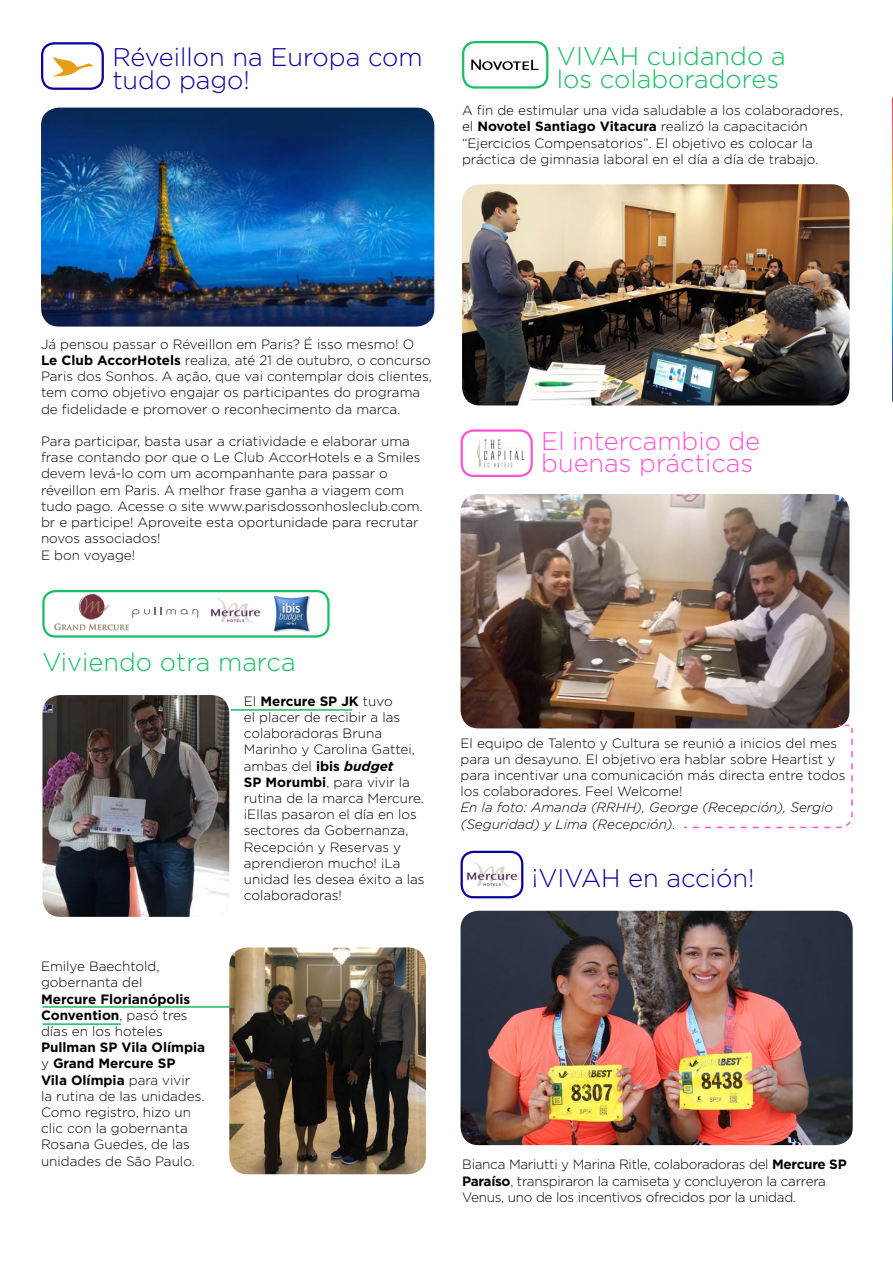
<style>
.page{position:relative;width:893px;height:1263px;background:#fff}
.page>*{position:absolute;margin:0;border:0;box-sizing:border-box;transform-origin:0 0}
.t1{font:300 25.5px/22.5px "Gotham";color:#16be64}
.t2{font:300 25.5px/22.5px "Gotham";color:#0a009b}
.t3{font:300 25.5px/22.5px "Gotham";color:#ff53d4}
.t4{font:300 13.5px/16.2px "Gotham";color:#000}
.t5{font:300 13.5px/16.2px "Gotham";letter-spacing:-.02em;color:#000}
.t6{font:italic 300 13.5px/16.2px "Gotham";color:#000}
.t7{font:700 13.5px/16.2px "Gotham";color:#000}
.s1{font-weight:700}
.s2{font-weight:700;font-style:italic}
.s3{font-weight:300}
</style>
<div class="page">
<img style="left:892px;top:97px;width:1px;height:305px">
<div style="left:41px;top:42px;width:63px;height:48px;border:2px solid #0a009b;border-radius:12px"></div>
<svg style="left:52px;top:57px;width:42px;height:20px"></svg>
<img style="left:41px;top:108px;width:393px;height:219px">
<div style="left:462px;top:41px;width:86px;height:48px;border:2px solid #16be64;border-radius:12px"></div>
<svg style="left:471px;top:60px;width:68px;height:10px"></svg>
<img style="left:462px;top:184px;width:387px;height:221px">
<div style="left:461px;top:429px;width:72px;height:48px;border:2px solid #ff53d4;border-radius:12px"></div>
<img style="left:461px;top:494px;width:388px;height:234px">
<img style="left:477px;top:439px;width:48px;height:29px">
<svg style="left:682px;top:724px;width:171px;height:105px"></svg>
<div style="left:42px;top:590px;width:288px;height:48px;border:2px solid #16be64;border-radius:12px"></div>
<svg style="left:132px;top:607px;width:66px;height:11px"></svg>
<img style="left:273px;top:596px;width:37px;height:37px">
<img style="left:210px;top:598px;width:51px;height:25px">
<img style="left:54px;top:593px;width:75px;height:38px">
<img style="left:42px;top:695px;width:187px;height:222px">
<img style="left:229px;top:947px;width:197px;height:227px">
<hr style="left:231px;top:709px;width:121px;height:2px;background:#16be64">
<hr style="left:42px;top:1006px;width:190px;height:2px;background:#16be64">
<hr style="left:42px;top:1023px;width:79px;height:2px;background:#16be64">
<div style="left:461px;top:851px;width:62px;height:47px;border:2px solid #0a009b;border-radius:12px"></div>
<img style="left:466px;top:861px;width:51px;height:26px">
<img style="left:461px;top:911px;width:392px;height:234px">
<h1 class="t2" style="left:112px;top:45px;width:312px">Réveillon na Europa com tudo pago!</h1>
<h1 class="t1" style="left:557px;top:44px;width:230px">VIVAH cuidando a los colaboradores</h1>
<p class="t4" style="left:462px;top:102px;width:382px">A fin de estimular una vida saludable a los colaboradores, el <span class="s1">Novotel Santiago Vitacura</span> realizó la capacitación “Ejercicios Compensatorios”. El objetivo es colocar la práctica de gimnasia laboral en el día a día de trabajo.</p>
<p class="t4" style="left:41px;top:336px;width:392px">Já pensou passar o Réveillon em Paris? É isso mesmo! O <span class="s1">Le Club AccorHotels</span> realiza, até 21 de outubro, o concurso Paris dos Sonhos. A ação, que vai contemplar dois clientes, tem como objetivo engajar os participantes do programa de fidelidade e promover o reconhecimento da marca.</p>
<p class="t4" style="left:41px;top:433px;width:383px">Para participar, basta usar a criatividade e elaborar uma frase contando por que o Le Club AccorHotels e a Smiles devem levá-lo com um acompanhante para passar o réveillon em Paris. A melhor frase ganha a viagem com tudo pago. Acesse o site www.parisdossonhosleclub.com. br e participe! Aproveite esta oportunidade para recrutar novos associados!<br>E bon voyage!</p>
<h1 class="t3" style="left:541px;top:429px;width:220px">El intercambio de buenas prácticas</h1>
<h1 class="t1" style="left:42px;top:650px;width:255px">Viviendo otra marca</h1>
<p class="t4" style="left:244px;top:693px;width:182px">El <span class="s1">Mercure SP JK</span> tuvo<br>el placer de recibir a las colaboradoras Bruna<br>Marinho y Carolina Gattei, ambas del <span class="s1">ibis</span> <span class="s2">budget<br></span><span class="s1">SP Morumbi</span>, para vivir la rutina de la marca Mercure. ¡Ellas pasaron el día en los sectores da Gobernanza,<br>Recepción y Reservas y aprendieron mucho! ¡La unidad les desea éxito a las colaboradoras!</p>
<p class="t4" style="left:41px;top:958px;width:120px">Emilye Baechtold, gobernanta del</p>
<p class="t7" style="left:41px;top:991px;width:151px">Mercure Florianópolis<br>Convention<span class="s3">, pasó tres días en los hoteles</span></p>
<p class="t4" style="left:41px;top:1039px;width:166px"><span class="s1">Pullman SP Vila Olímpia </span>y <span class="s1">Grand Mercure SP<br>Vila Olímpia</span> para vivir<br>la rutina de las unidades.<br>Como registro, hizo un clic con la gobernanta<br>Rosana Guedes, de las unidades de São Paulo.</p>
<p class="t4" style="left:461px;top:734px;width:387px">El equipo de Talento y Cultura se reunió a inicios del mes para un desayuno. El objetivo era hablar sobre Heartist y para incentivar una comunicación más directa entre todos los colaboradores. Feel Welcome!</p>
<p class="t6" style="left:461px;top:799px;width:374px">En la foto: Amanda (RRHH), George (Recepción), Sergio (Seguridad) y Lima (Recepción).</p>
<h1 class="t2" style="left:532px;top:866px;width:224px">¡VIVAH en acción!</h1>
<p class="t5" style="left:462px;top:1156px;width:386px">Bianca Mariutti y Marina Ritle, colaboradoras del <span class="s1">Mercure SP<br>Paraíso</span>, transpiraron la camiseta y concluyeron la carrera<br>Venus, uno de los incentivos ofrecidos por la unidad.</p>
</div>
